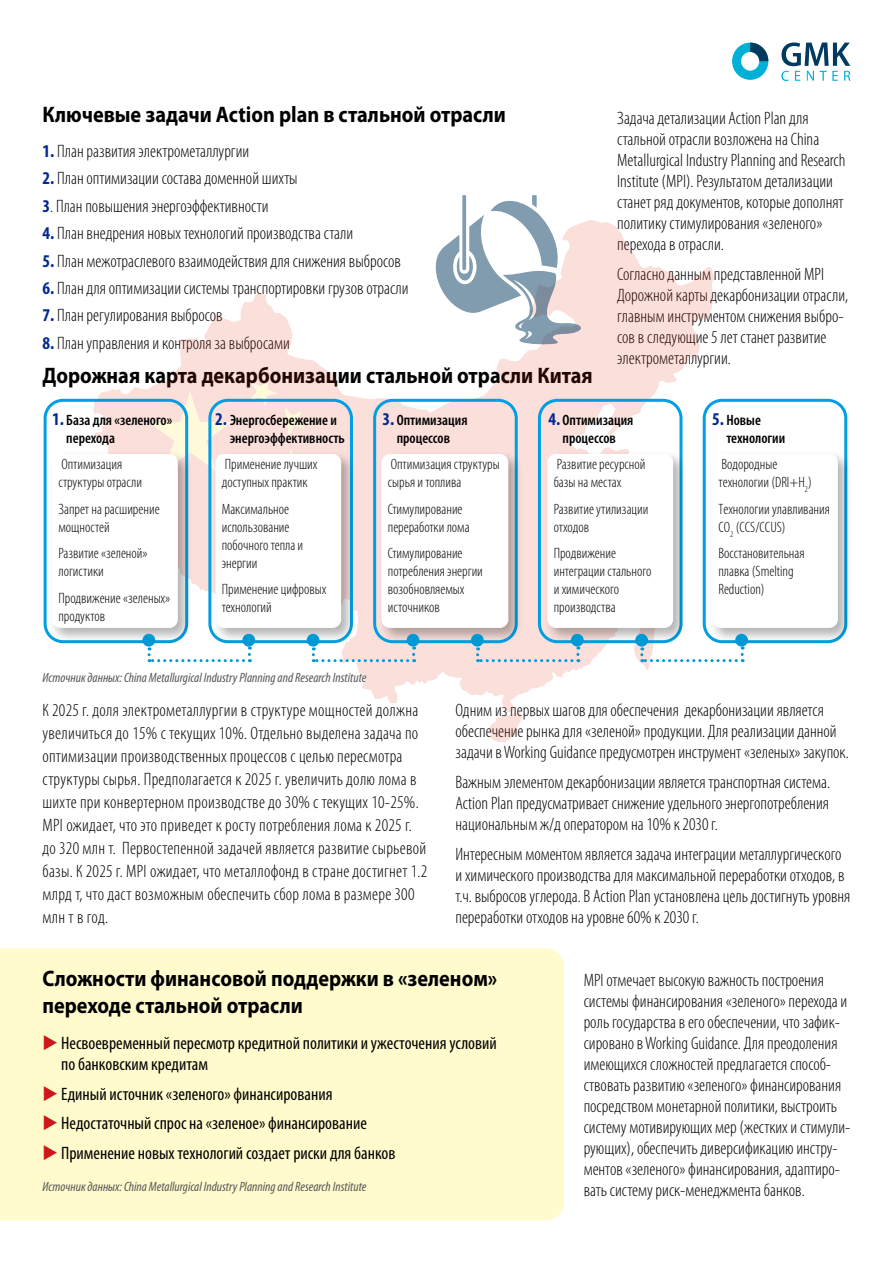
<style>
.page{position:relative;width:893px;height:1263px;background:#fff}
.page>*{position:absolute;margin:0;border:0;box-sizing:border-box;transform-origin:0 0}
.Zag-Grapf{font:700 22.5px/27px "Myriad Pro";color:#000;scale:.9 1}
.Text{font:300 condensed 18px/21px "Myriad Pro";color:#000}
.Zag-Grapf-2{font:condensed 18px/21px "Myriad Pro";color:#000}
.Text-2{font:300 condensed 15px/18px "Myriad Pro";color:#000}
.Zag-Grapf-3{font:600 condensed 15px/18px "Myriad Pro";color:#000}
.t1{font:italic condensed 13.5px "Myriad Pro";color:#575756}
.s1{font-weight:700;color:#002991}
.s2{font-weight:700;font-size:18px;color:#002991}
.s3{color:#cd171a}
</style>
<div class="page">
<svg style="left:781px;top:43px;width:69px;height:38px"></svg>
<svg style="left:732px;top:43px;width:36px;height:37px"></svg>
<svg style="left:93px;top:220px;width:622px;height:491px"></svg>
<svg style="left:149px;top:392px;width:82px;height:79px;background:#f7e7da"></svg>
<svg style="left:250px;top:379px;width:54px;height:56px;background:#f9e3db"></svg>
<svg style="left:489px;top:711px;width:33px;height:32px"></svg>
<div style="left:44px;top:399px;width:144px;height:244px;border:3px solid #009fe3;border-radius:18px"></div>
<div style="left:208px;top:399px;width:145px;height:244px;border:3px solid #009fe3;border-radius:18px"></div>
<div style="left:373px;top:399px;width:145px;height:244px;border:3px solid #009fe3;border-radius:18px"></div>
<div style="left:538px;top:399px;width:144px;height:244px;border:3px solid #009fe3;border-radius:18px"></div>
<div style="left:703px;top:399px;width:144px;height:244px;border:3px solid #009fe3;border-radius:18px"></div>
<div style="left:48px;top:450px;width:146px;height:193px;background:#000;opacity:.3"></div>
<div style="left:52px;top:454px;width:126px;height:174px;background:#fff;border-radius:9px"></div>
<div style="left:212px;top:450px;width:145px;height:193px;background:#000;opacity:.3"></div>
<div style="left:215px;top:454px;width:126px;height:174px;background:#fff;border-radius:9px"></div>
<div style="left:378px;top:450px;width:146px;height:193px;background:#000;opacity:.3"></div>
<div style="left:381px;top:454px;width:127px;height:174px;background:#fff;border-radius:9px"></div>
<div style="left:543px;top:450px;width:146px;height:193px;background:#000;opacity:.3"></div>
<div style="left:547px;top:454px;width:126px;height:174px;background:#fff;border-radius:9px"></div>
<div style="left:708px;top:450px;width:146px;height:193px;background:#000;opacity:.3"></div>
<div style="left:712px;top:454px;width:126px;height:174px;background:#fff;border-radius:9px"></div>
<div style="left:142px;top:634px;width:13px;height:12px;background:#0099d4;border-radius:50%"></div>
<div style="left:242px;top:634px;width:13px;height:12px;background:#0099d4;border-radius:50%"></div>
<svg style="left:148px;top:646px;width:103px;height:16px"></svg>
<div style="left:307px;top:634px;width:12px;height:12px;background:#0099d4;border-radius:50%"></div>
<div style="left:407px;top:634px;width:12px;height:12px;background:#0099d4;border-radius:50%"></div>
<svg style="left:312px;top:646px;width:103px;height:16px"></svg>
<div style="left:471px;top:634px;width:13px;height:12px;background:#0099d4;border-radius:50%"></div>
<div style="left:571px;top:634px;width:13px;height:12px;background:#0099d4;border-radius:50%"></div>
<svg style="left:476px;top:646px;width:103px;height:16px;background:#e2d8da"></svg>
<div style="left:735px;top:634px;width:13px;height:12px;background:#0099d4;border-radius:50%"></div>
<svg style="left:634px;top:619px;width:110px;height:51px"></svg>
<svg style="left:433px;top:195px;width:155px;height:150px"></svg>
<div style="left:0;top:948px;width:564px;height:272px;background:#fffbcd"></div>
<p class="Zag-Grapf" style="left:43px;top:100px;width:516px">Ключевые задачи Action plan в стальной отрасли</p>
<p class="Text" style="left:43px;top:141px;width:208px"><span class="s1">1.</span> План развития электрометаллургии</p>
<p class="Text" style="left:43px;top:168px;width:257px"><span class="s1">2.</span> План оптимизации состава доменной шихты</p>
<p class="Text" style="left:43px;top:196px;width:227px"><span class="s1">3</span>. План повышения энергоэффективности</p>
<p class="Text" style="left:43px;top:223px;width:312px"><span class="s1">4.</span> План внедрения новых технологий производства стали</p>
<p class="Text" style="left:43px;top:251px;width:360px"><span class="s1">5.</span> План межотраслевого взаимодействия для снижения выбросов</p>
<p class="Text" style="left:43px;top:278px;width:368px"><span class="s1">6.</span> План для оптимизации системы транспортировки грузов отрасли</p>
<p class="Text" style="left:43px;top:305px;width:182px"><span class="s1">7.</span> План регулирования выбросов</p>
<p class="Text" style="left:43px;top:333px;width:249px"><span class="s1">8.</span> План управления и контроля за выбросами</p>
<p class="Zag-Grapf" style="left:43px;top:361px;width:613px">Дорожная карта декарбонизации стальной отрасли Китая</p>
<p class="Text" style="left:617px;top:108px;width:230px">Задача детализации Action Plan для стальной отрасли возложена на China Metallurgical Industry Planning and Research Institute (MPI). Результатом детализации станет ряд документов, которые дополнят политику стимулирования «зеленого» перехода в отрасли.</p>
<p class="Text" style="left:617px;top:264px;width:233px">Согласно данным представленной MPI Дорожной карты декарбонизации отрасли, главным инструментом снижения выбро&shy;сов в следующие 5 лет станет развитие электрометаллургии.</p>
<p class="Zag-Grapf-3" style="left:66px;top:412px;width:107px;text-indent:-14px"><span class="s2">1.</span> База для «зеленого» перехода</p>
<p class="Zag-Grapf-3" style="left:230px;top:412px;width:116px;text-indent:-15px"><span class="s2">2.</span> Энергосбережение и энергоэффективность</p>
<p class="Zag-Grapf-3" style="left:383px;top:412px;width:86px;text-align:center"><span class="s2">3.</span> Оптимизация процессов</p>
<p class="Zag-Grapf-3" style="left:548px;top:412px;width:86px;text-align:center"><span class="s2">4.</span> Оптимизация процессов</p>
<p class="Zag-Grapf-3" style="left:726px;top:412px;width:60px;text-indent:-14px"><span class="s2">5.</span> Новые технологии</p>
<p class="Text-2" style="left:58px;top:456px;width:85px">Оптимизация структуры отрасли</p>
<p class="Text-2" style="left:58px;top:500px;width:103px">Запрет на расширение мощностей</p>
<p class="Text-2" style="left:58px;top:545px;width:91px">Развитие «зеленой» логистики</p>
<p class="Text-2" style="left:58px;top:589px;width:113px">Продвижение «зеленых» продуктов</p>
<p class="Text-2" style="left:222px;top:456px;width:97px">Применение лучших доступных практик</p>
<p class="Text-2" style="left:222px;top:500px;width:83px">Максимальное использование побочного тепла и энергии</p>
<p class="Text-2" style="left:222px;top:581px;width:106px">Применение цифровых технологий</p>
<p class="t1" style="left:43px;top:670px;width:325px">Источник данных: China Metallurgical Industry Planning and Research Institute</p>
<p class="Text-2" style="left:388px;top:456px;width:113px">Оптимизация структуры сырья и топлива</p>
<p class="Text-2" style="left:388px;top:500px;width:83px">Стимулирование переработки лома</p>
<p class="Text-2" style="left:388px;top:545px;width:97px">Стимулирование потребления энергии возобновляемых источников</p>
<p class="Text-2" style="left:554px;top:456px;width:93px">Развитие ресурсной базы на местах</p>
<p class="Text-2" style="left:554px;top:500px;width:96px">Развитие утилизации отходов</p>
<p class="Text-2" style="left:554px;top:545px;width:99px">Продвижение интеграции стального и химического производства</p>
<p class="Text-2" style="left:718px;top:456px;width:95px">Водородные технологии (DRI+H<sub>2</sub>)</p>
<p class="Text-2" style="left:718px;top:500px;width:113px">Технологии улавливания<br>CO<sub>2</sub> (CCS/CCUS)</p>
<p class="Text-2" style="left:718px;top:545px;width:88px">Восстановительная плавка (Smelting<br>Reduction)</p>
<p class="Text" style="left:43px;top:699px;width:386px;line-height:23px">К 2025 г. доля электрометаллургии в структуре мощностей должна увеличиться до 15% с текущих 10%. Отдельно выделена задача по оптимизации производственных процессов с целью пересмотра структуры сырья. Предполагается к 2025 г. увеличить долю лома в шихте при конвертерном производстве до 30% с текущих 10-25%.<br>MPI ожидает, что это приведет к росту потребления лома к 2025 г. до 320 млн т. Первостепенной задачей является развитие сырьевой базы. К 2025 г. MPI ожидает, что металлофонд в стране достигнет 1.2 млрд т, что даст возможным обеспечить сбор лома в размере 300 млн т в год.</p>
<p class="Text" style="left:455px;top:700px;width:395px">Одним из первых шагов для обеспечения декарбонизации является обеспечение рынка для «зеленой» продукции. Для реализации данной задачи в Working Guidance предусмотрен инструмент «зеленых» закупок.</p>
<p class="Text" style="left:455px;top:772px;width:376px;text-align:justify">Важным элементом декарбонизации является транспортная система.<br>Action Plan предусматривает снижение удельного энергопотребления национальным ж/д оператором на 10% к 2030 г.</p>
<p class="Text" style="left:455px;top:844px;width:396px">Интересным моментом является задача интеграции металлургического и химического производства для максимальной переработки отходов, в т.ч. выбросов углерода. В Action Plan установлена цель достигнуть уровня переработки отходов на уровне 60% к 2030 г.</p>
<p class="Zag-Grapf" style="left:43px;top:965px;width:507px">Сложности финансовой поддержки в «зеленом» переходе стальной отрасли</p>
<p class="Zag-Grapf-2" style="left:61px;top:1033px;width:437px;text-indent:-19px"><span class="s3">◆</span> Несвоевременный пересмотр кредитной политики и ужесточения условий по банковским кредитам</p>
<p class="Zag-Grapf-2" style="left:43px;top:1083px;width:291px"><span class="s3">◆</span> Единый источник «зеленого» финансирования</p>
<p class="Zag-Grapf-2" style="left:43px;top:1113px;width:326px"><span class="s3">◆</span> Недостаточный спрос на «зеленое» финансирование</p>
<p class="Zag-Grapf-2" style="left:43px;top:1142px;width:355px"><span class="s3">◆</span> Применение новых технологий создает риски для банков</p>
<p class="t1" style="left:43px;top:1178px;width:325px">Источник данных: China Metallurgical Industry Planning and Research Institute</p>
<p class="Text" style="left:584px;top:970px;width:268px">MPI отмечает высокую важность построения системы финансирования «зеленого» перехода и роль государства в его обеспечении, что зафик&shy;сировано в Working Guidance. Для преодоления имеющихся сложностей предлагается способ&shy;ствовать развитию «зеленого» финансирования посредством монетарной политики, выстроить систему мотивирующих мер (жестких и стимули&shy;рующих), обеспечить диверсификацию инстру&shy;ментов «зеленого» финансирования, адаптиро&shy;вать систему риск-менеджмента банков.</p>
</div>
